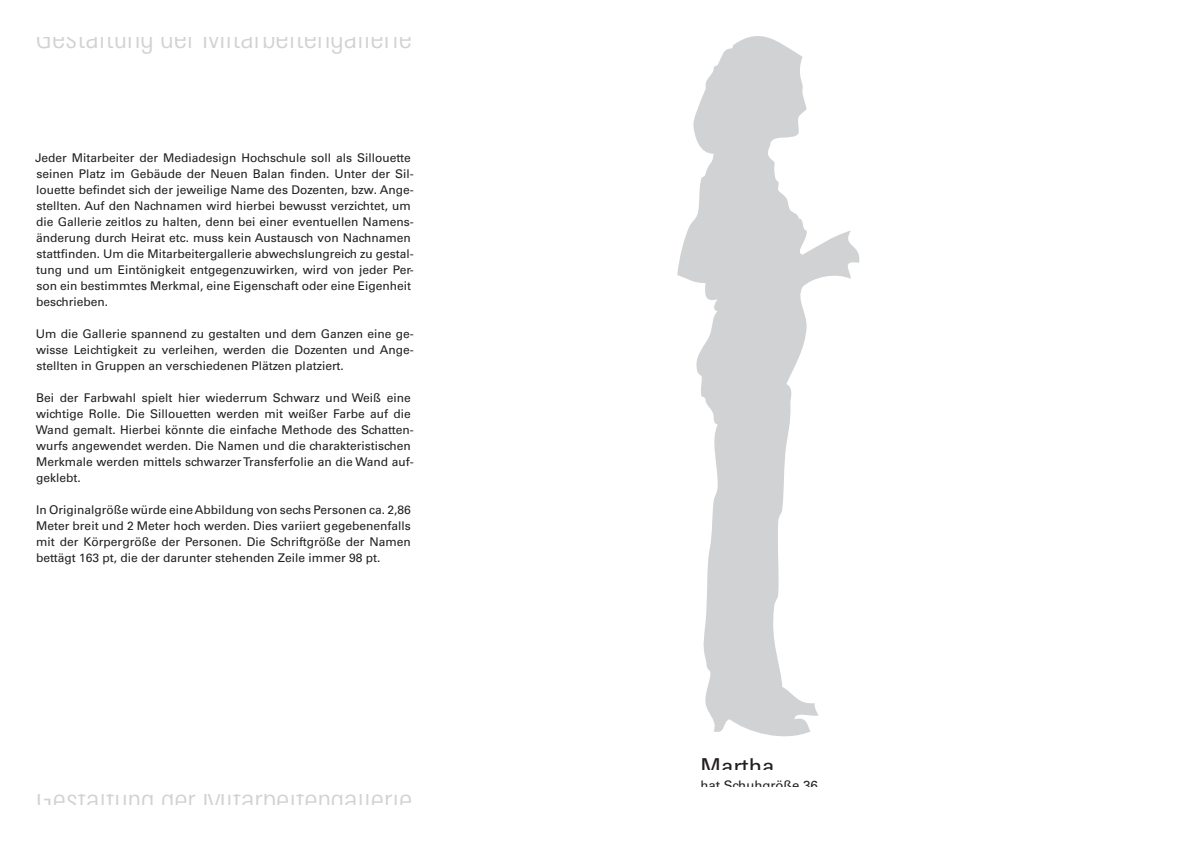
<style>
.page{position:relative;width:1191px;height:842px;background:#fff}
.page>*{position:absolute;margin:0;border:0;box-sizing:border-box;transform-origin:0 0}
.t1{font:300 condensed 30px "Univers";color:#d1d2d4}
.t2{font:21.9px "Univers";color:#231f20}
.t3{font:13.2px "Univers";color:#231f20}
.t4{font:12px/16px "Univers";color:#231f20}
</style>
<div class="page">
<svg style="left:677px;top:36px;width:183px;height:701px"></svg>
<p class="t1" style="left:35px;top:19px;width:378px">Gestaltung der Mitarbeitengallerie</p>
<p class="t4" style="left:35px;top:150px;width:380px">Jeder Mitarbeiter der Mediadesign Hochschule soll als Sillouette seinen Platz im Gebäude der Neuen Balan finden. Unter der Sil&shy;louette befindet sich der jeweilige Name des Dozenten, bzw. Ange&shy;stellten. Auf den Nachnamen wird hierbei bewusst verzichtet, um die Gallerie zeitlos zu halten, denn bei einer eventuellen Namens&shy;änderung durch Heirat etc. muss kein Austausch von Nachnamen stattfinden. Um die Mitarbeitergallerie abwechslungreich zu gestal&shy;tung und um Eintönigkeit entgegenzuwirken, wird von jeder Per&shy;son ein bestimmtes Merkmal, eine Eigenschaft oder eine Eigenheit beschrieben.</p>
<p class="t4" style="left:36px;top:326px;width:379px;text-align:justify">Um die Gallerie spannend zu gestalten und dem Ganzen eine ge&shy;wisse Leichtigkeit zu verleihen, werden die Dozenten und Ange&shy;stellten in Gruppen an verschiedenen Plätzen platziert.</p>
<p class="t4" style="left:36px;top:390px;width:379px">Bei der Farbwahl spielt hier wiederrum Schwarz und Weiß eine wichtige Rolle. Die Sillouetten werden mit weißer Farbe auf die Wand gemalt. Hierbei könnte die einfache Methode des Schatten&shy;wurfs angewendet werden. Die Namen und die charakteristischen Merkmale werden mittels schwarzer Transferfolie an die Wand auf&shy;geklebt.</p>
<p class="t4" style="left:36px;top:502px;width:376px;text-align:justify">In Originalgröße würde eine Abbildung von sechs Personen ca. 2,86<br>Meter breit und 2 Meter hoch werden. Dies variiert gegebenenfalls mit der Körpergröße der Personen. Die Schriftgröße der Namen bettägt 163 pt, die der darunter stehenden Zeile immer 98 pt.</p>
<p class="t1" style="left:36px;top:782px;width:378px">Gestaltung der Mitarbeitengallerie</p>
<h2 class="t2" style="left:700px;top:753px;width:75px">Martha</h2>
<p class="t3" style="left:700px;top:777px;width:119px">hat Schuhgröße 36</p>
</div>
